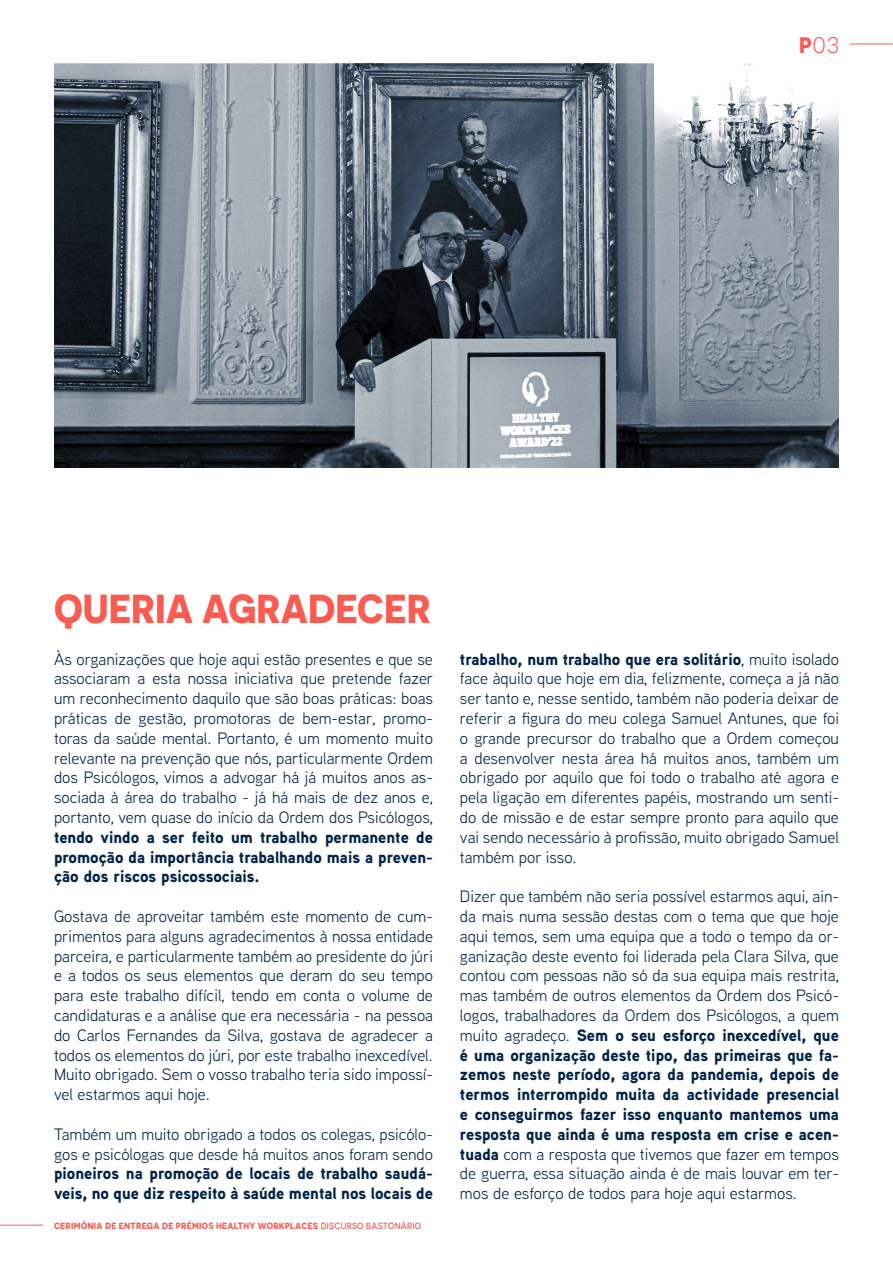
<style>
.page{position:relative;width:893px;height:1263px;background:#fff}
.page>*{position:absolute;margin:0;border:0;box-sizing:border-box;transform-origin:0 0}
.t1{font:700 40.5px "Novecentosans";color:#fa5c52}
.t2{font:22.5px "Novecentosans";color:#fa5c52}
.t3{font:16.5px/19.8px "Aaux Next";color:#00244a;text-align:justify}
.t4{font:900 16.5px/19.8px "Aaux Next";color:#00244a;text-align:justify}
.t5{font:700 9px "Novecentosans";letter-spacing:.03em;color:#fa5c52}
.s1{font-weight:700}
.s2{font-weight:500}
.s3{font-weight:900}
</style>
<div class="page">
<hr style="left:0;top:1225px;width:43px;height:1px;background:#fa5c52">
<hr style="left:850px;top:44px;width:43px;height:1px;background:#fa5c52">
<svg style="left:54px;top:64px;width:785px;height:404px;background:#707b86"></svg>
<h2 class="t2" style="left:799px;top:32px;width:41px"><span class="s1">P</span>03</h2>
<h1 class="t1" style="left:54px;top:584px;width:378px">QUERIA AGRADECER</h1>
<p class="t3" style="left:54px;top:648px;width:381px">Às organizações que hoje aqui estão presentes e que se associaram a esta nossa iniciativa que pretende fazer um reconhecimento daquilo que são boas práticas: boas práticas de gestão, promotoras de bem-estar, promo&shy;toras da saúde mental. Portanto, é um momento muito relevante na prevenção que nós, particularmente Ordem dos Psicólogos, vimos a advogar há já muitos anos as&shy;sociada à área do trabalho - já há mais de dez anos e, portanto, vem quase do início da Ordem dos Psicólogos,</p>
<p class="t4" style="left:54px;top:827px;width:380px">tendo vindo a ser feito um trabalho permanente de promoção da importância trabalhando mais a preven&shy;ção dos riscos psicossociais.</p>
<p class="t3" style="left:54px;top:906px;width:381px">Gostava de aproveitar também este momento de cum&shy;primentos para alguns agradecimentos à nossa entidade parceira, e particularmente também ao presidente do júri e a todos os seus elementos que deram do seu tempo para este trabalho difícil, tendo em conta o volume de candidaturas e a análise que era necessária - na pessoa do Carlos Fernandes da Silva, gostava de agradecer a todos os elementos do júri, por este trabalho inexcedível.<br>Muito obrigado. Sem o vosso trabalho teria sido impossí&shy;vel estarmos aqui hoje.</p>
<p class="t3" style="left:54px;top:1123px;width:380px">Também um muito obrigado a todos os colegas, psicólo&shy;gos e psicólogas que desde há muitos anos foram sendo</p>
<p class="t4" style="left:54px;top:1163px;width:381px">pioneiros na promoção de locais de trabalho saudá&shy;veis, no que diz respeito à saúde mental nos locais de</p>
<p class="t5" style="left:54px;top:1220px;width:369px">CERIMÓNIA DE ENTREGA DE PRÉMIOS HEALTHY WORKPLACES <span class="s2">DISCURSO BASTONÁRIO</span></p>
<p class="t3" style="left:460px;top:648px;width:380px"><span class="s3">trabalho, num trabalho que era solitário</span>, muito isolado face àquilo que hoje em dia, felizmente, começa a já não ser tanto e, nesse sentido, também não poderia deixar de referir a figura do meu colega Samuel Antunes, que foi o grande precursor do trabalho que a Ordem começou a desenvolver nesta área há muitos anos, também um obrigado por aquilo que foi todo o trabalho até agora e pela ligação em diferentes papéis, mostrando um senti&shy;do de missão e de estar sempre pronto para aquilo que vai sendo necessário à profissão, muito obrigado Samuel também por isso.</p>
<p class="t3" style="left:460px;top:886px;width:380px">Dizer que também não seria possível estarmos aqui, ain&shy;da mais numa sessão destas com o tema que que hoje aqui temos, sem uma equipa que a todo o tempo da or&shy;ganização deste evento foi liderada pela Clara Silva, que contou com pessoas não só da sua equipa mais restrita, mas também de outros elementos da Ordem dos Psicó&shy;logos, trabalhadores da Ordem dos Psicólogos, a quem muito agradeço. <span class="s3">Sem o seu esforço inexcedível, que é uma organização deste tipo, das primeiras que fa&shy;zemos neste período, agora da pandemia, depois de termos interrompido muita da actividade presencial e conseguirmos fazer isso enquanto mantemos uma resposta que ainda é uma resposta em crise e acen&shy;tuada</span> com a resposta que tivemos que fazer em tempos de guerra, essa situação ainda é de mais louvar em ter&shy;mos de esforço de todos para hoje aqui estarmos.</p>
</div>
